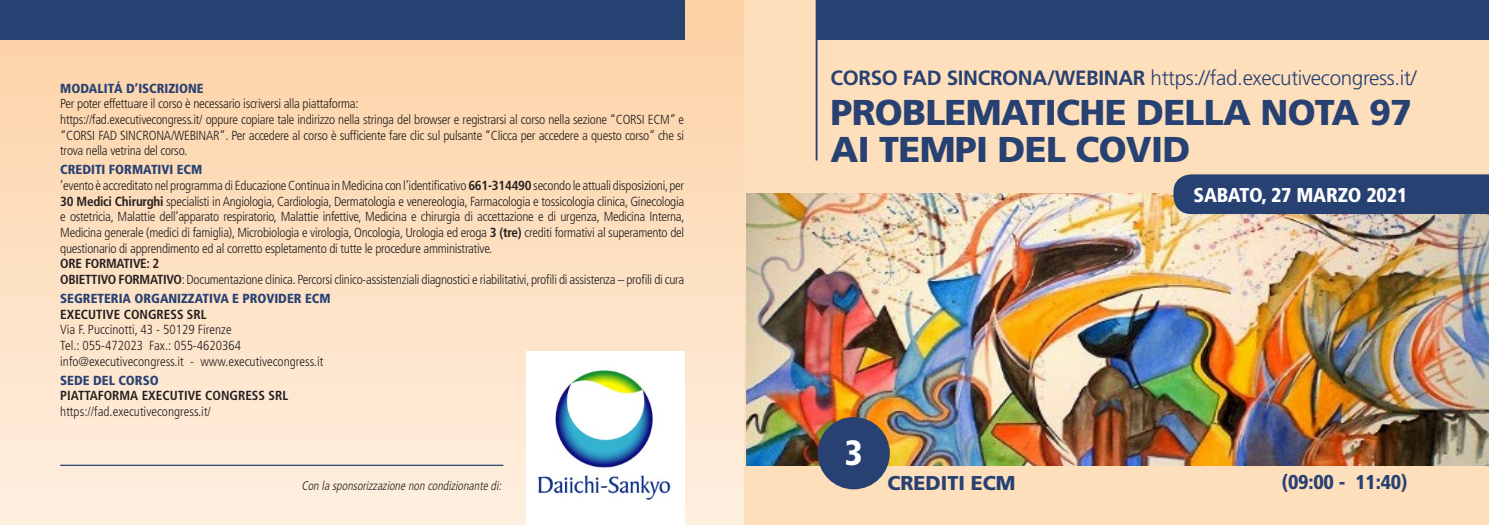
<style>
.page{position:relative;width:1489px;height:525px;background:#fff}
.page>*{position:absolute;margin:0;border:0;box-sizing:border-box;transform-origin:0 0}
.TITOLETTI{font:900 35.88px "Frutiger";letter-spacing:-.02em;color:#284173}
.TITOLETTI-2{font:900 condensed 35px "Frutiger";color:#fff}
.TITOLETTI-3{font:300 20.62px "Frutiger";letter-spacing:-.015em;color:#284173}
.t1{font:900 condensed 20px "Frutiger";letter-spacing:-.01em;color:#fff}
.t2{font:900 condensed 20px "Frutiger";letter-spacing:-.01em;color:#284173}
.TITOLETTI-4{font:900 20px "Frutiger";color:#284173}
.testo{font:300 condensed 13.12px/15.6px "Frutiger";letter-spacing:-.02em;color:#231f20;text-align:justify}
.testo-2{font:300 condensed 13.12px "Frutiger";color:#231f20}
.testo-3{font:700 condensed 13.12px "Frutiger";color:#231f20}
.testo-4{font:900 condensed 13.12px "Frutiger";color:#284173}
.TITOLETTI-5{font:900 condensed 13.12px "Frutiger";color:#284173}
.testo-5{font:700 condensed 13.12px "Frutiger";letter-spacing:-.02em;color:#231f20}
.t3{font:italic 300 condensed 12.5px "Frutiger";color:#231f20;scale:.95 1}
.s1{font-weight:700}
</style>
<div class="page">
<div style="left:0;top:0;width:744px;height:524px;background:linear-gradient(to bottom,#fbd0a3,#fff0e1)"></div>
<div style="left:744px;top:0;width:744px;height:524px;background:#fedfbc"></div>
<img style="left:746px;top:193px;width:742px;height:272px">
<div style="left:817px;top:417px;width:72px;height:72px;background:#284173;border-radius:50%"></div>
<div style="left:1173px;top:174px;width:315px;height:40px;background:#284173"></div>
<div style="left:816px;top:0;width:672px;height:39px;background:#284173"></div>
<div style="left:0;top:0;width:684px;height:39px;background:#284173"></div>
<hr style="left:815px;top:0;width:2px;height:160px;background:#284173">
<div style="left:526px;top:351px;width:158px;height:173px;background:#fff"></div>
<img style="left:538px;top:370px;width:133px;height:130px">
<hr style="left:60px;top:464px;width:443px;height:1px;background:#284173">
<p class="TITOLETTI-5" style="left:60px;top:80px;width:145px">MODALITÁ D’ISCRIZIONE</p>
<p class="testo" style="left:60px;top:96px;width:300px">Per poter effettuare il corso è necessario iscriversi alla piattaforma:</p>
<p class="testo" style="left:60px;top:112px;width:625px">https://fad.executivecongress.it/ oppure copiare tale indirizzo nella stringa del browser e registrarsi al corso nella sezione “CORSI ECM” e “CORSI FAD SINCRONA/WEBINAR”. Per accedere al corso è sufficiente fare clic sul pulsante “Clicca per accedere a questo corso” che si trova nella vetrina del corso.</p>
<p class="TITOLETTI-5" style="left:60px;top:162px;width:143px">CREDITI FORMATIVI ECM</p>
<p class="testo" style="left:60px;top:178px;width:626px">’evento è accreditato nel programma di Educazione Continua in Medicina con l’identificativo <span class="s1">661-314490</span> secondo le attuali disposizioni, per <span class="s1">30 Medici Chirurghi</span> specialisti in Angiologia, Cardiologia, Dermatologia e venereologia, Farmacologia e tossicologia clinica, Ginecologia e ostetricia, Malattie dell’apparato respiratorio, Malattie infettive, Medicina e chirurgia di accettazione e di urgenza, Medicina Interna, Medicina generale (medici di famiglia), Microbiologia e virologia, Oncologia, Urologia ed eroga <span class="s1">3 (tre)</span> crediti formativi al superamento del questionario di apprendimento ed al corretto espletamento di tutte le procedure amministrative.</p>
<p class="testo-5" style="left:60px;top:256px;width:100px">ORE FORMATIVE: 2</p>
<p class="testo" style="left:60px;top:271px;width:625px"><span class="s1">OBIETTIVO FORMATIVO</span>: Documentazione clinica. Percorsi clinico-assistenziali diagnostici e riabilitativi, profili di assistenza – profili di cura</p>
<p class="testo-4" style="left:60px;top:290px;width:272px">SEGRETERIA ORGANIZZATIVA E PROVIDER ECM</p>
<p class="testo-3" style="left:60px;top:306px;width:148px">EXECUTIVE CONGRESS SRL</p>
<p class="testo-2" style="left:60px;top:322px;width:173px">Via F. Puccinotti, 43 - 50129 Firenze</p>
<p class="testo-2" style="left:60px;top:338px;width:182px">Tel.: 055-472023 Fax.: 055-4620364</p>
<p class="testo-2" style="left:60px;top:353px;width:264px">info@executivecongress.it - www.executivecongress.it</p>
<p class="testo-4" style="left:60px;top:372px;width:100px">SEDE DEL CORSO</p>
<p class="testo-3" style="left:60px;top:388px;width:229px">PIATTAFORMA EXECUTIVE CONGRESS SRL</p>
<p class="testo-2" style="left:60px;top:404px;width:152px">https://fad.executivecongress.it/</p>
<p class="TITOLETTI-3" style="left:830px;top:66px;width:587px"><span class="s1">CORSO FAD SINCRONA/WEBINAR</span> https://fad.executivecongress.it/</p>
<p class="TITOLETTI" style="left:830px;top:91px;width:583px">PROBLEMATICHE DELLA NOTA 97</p>
<p class="TITOLETTI" style="left:830px;top:128px;width:361px">AI TEMPI DEL COVID</p>
<p class="t1" style="left:1193px;top:183px;width:215px">SABATO, 27 MARZO 2021</p>
<p class="TITOLETTI-2" style="left:844px;top:431px;width:19px">3</p>
<p class="t3" style="left:301px;top:478px;width:215px">Con la sponsorizzazione non condizionante di:</p>
<p class="TITOLETTI-4" style="left:887px;top:470px;width:130px">CREDITI ECM</p>
<p class="t2" style="left:1281px;top:470px;width:127px">(09:00 - 11:40)</p>
</div>
